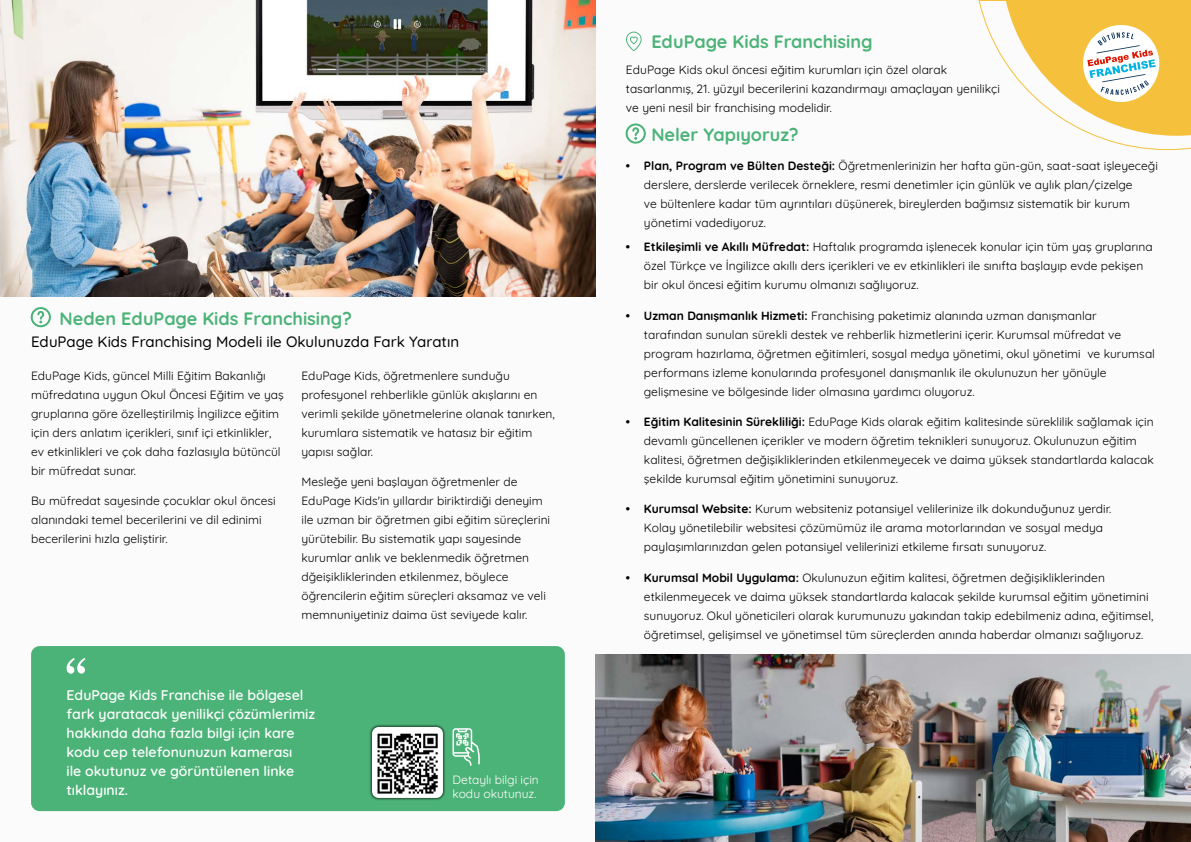
<style>
.page{position:relative;width:1191px;height:842px;background:#fbfbfb}
.page>*{position:absolute;margin:0;border:0;box-sizing:border-box;transform-origin:0 0}
.t1{font:700 18px "Quicksand";color:#4cb378}
.t2{font:500 15px "Quicksand";color:#000}
.t3{font:600 14px/19px "Quicksand";color:#fff}
.t4{font:12px/19px "Quicksand";color:#000}
.t5{font:12px/14.4px "Quicksand";color:#fff}
.s1{font-weight:700}
</style>
<div class="page">
<div style="left:31px;top:646px;width:534px;height:165px;background:#4cb378;border-radius:9px"></div>
<img style="left:0;top:0;width:595px;height:296px">
<svg style="left:66px;top:658px;width:20px;height:16px"></svg>
<img style="left:595px;top:654px;width:596px;height:188px">
<svg style="left:626px;top:32px;width:15px;height:19px"></svg>
<div style="left:369px;top:724px;width:76px;height:76px;background:#000;opacity:.51"></div>
<div style="left:372px;top:727px;width:71px;height:71px;background:#fff;border-radius:7px"></div>
<img style="left:377px;top:733px;width:61px;height:60px">
<svg style="left:452px;top:728px;width:28px;height:38px"></svg>
<svg style="left:31px;top:307px;width:20px;height:20px"></svg>
<svg style="left:978px;top:0;width:213px;height:151px"></svg>
<svg style="left:626px;top:124px;width:19px;height:19px"></svg>
<h1 class="t1" style="left:60px;top:304px;width:294px">Neden EduPage Kids Franchising?</h1>
<p class="t2" style="left:31px;top:330px;width:429px">EduPage Kids Franchising Modeli ile Okulunuzda Fark Yaratın</p>
<p class="t4" style="left:31px;top:365px;width:254px">EduPage Kids, güncel Milli Eğitim Bakanlığı müfredatına uygun Okul Öncesi Eğitim ve yaş gruplarına göre özelleştirilmiş İngilizce eğitim için ders anlatım içerikleri, sınıf içi etkinlikler, ev etkinlikleri ve çok daha fazlasıyla bütüncül bir müfredat sunar.</p>
<p class="t4" style="left:31px;top:490px;width:246px">Bu müfredat sayesinde çocuklar okul öncesi alanındaki temel becerilerini ve dil edinimi becerilerini hızla geliştirir.</p>
<p class="t4" style="left:301px;top:365px;width:255px">EduPage Kids, öğretmenlere sunduğu profesyonel rehberlikle günlük akışlarını en verimli şekilde yönetmelerine olanak tanırken, kurumlara sistematik ve hatasız bir eğitim yapısı sağlar.</p>
<p class="t4" style="left:301px;top:471px;width:250px">Mesleğe yeni başlayan öğretmenler de EduPage Kids'in yıllardır biriktirdiği deneyim ile uzman bir öğretmen gibi eğitim süreçlerini yürütebilir. Bu sistematik yapı sayesinde kurumlar anlık ve beklenmedik öğretmen dğeişikliklerinden etkilenmez, böylece öğrencilerin eğitim süreçleri aksamaz ve veli memnuniyetiniz daima üst seviyede kalır.</p>
<p class="t3" style="left:67px;top:684px;width:250px">EduPage Kids Franchise ile bölgesel fark yaratacak yenilikçi çözümlerimiz hakkında daha fazla bilgi için kare kodu cep telefonunuzun kamerası<br>ile okutunuz ve görüntülenen linke tıklayınız.</p>
<p class="t5" style="left:452px;top:771px;width:88px">Detaylı bilgi için kodu okutunuz.</p>
<h1 class="t1" style="left:651px;top:27px;width:223px">EduPage Kids Franchising</h1>
<p class="t4" style="left:626px;top:59px;width:375px">EduPage Kids okul öncesi eğitim kurumları için özel olarak tasarlanmış, 21. yüzyıl becerilerini kazandırmayı amaçlayan yenilikçi ve yeni nesil bir franchising modelidir.</p>
<h1 class="t1" style="left:651px;top:120px;width:149px">Neler Yapıyoruz?</h1>
<p class="t4" style="left:644px;top:155px;width:515px;text-indent:-18px"><span class="s1">• Plan, Program ve Bülten Desteği:</span> Öğretmenlerinizin her hafta gün-gün, saat-saat işleyeceği derslere, derslerde verilecek örneklere, resmi denetimler için günlük ve aylık plan/çizelge<br>ve bültenlere kadar tüm ayrıntıları düşünerek, bireylerden bağımsız sistematik bir kurum yönetimi vadediyoruz.</p>
<p class="t4" style="left:644px;top:236px;width:510px;text-indent:-18px"><span class="s1">• Etkileşimli ve Akıllı Müfredat:</span> Haftalık programda işlenecek konular için tüm yaş gruplarına özel Türkçe ve İngilizce akıllı ders içerikleri ve ev etkinlikleri ile sınıfta başlayıp evde pekişen bir okul öncesi eğitim kurumu olmanızı sağlıyoruz.</p>
<p class="t4" style="left:644px;top:305px;width:512px;text-indent:-18px"><span class="s1">• Uzman Danışmanlık Hizmeti:</span> Franchising paketimiz alanında uzman danışmanlar tarafından sunulan sürekli destek ve rehberlik hizmetlerini içerir. Kurumsal müfredat ve program hazırlama, öğretmen eğitimleri, sosyal medya yönetimi, okul yönetimi ve kurumsal performans izleme konularında profesyonel danışmanlık ile okulunuzun her yönüyle gelişmesine ve bölgesinde lider olmasına yardımcı oluyoruz.</p>
<p class="t4" style="left:644px;top:411px;width:511px;text-indent:-18px"><span class="s1">• Eğitim Kalitesinin Sürekliliği:</span> EduPage Kids olarak eğitim kalitesinde süreklilik sağlamak için devamlı güncellenen içerikler ve modern öğretim teknikleri sunuyoruz. Okulunuzun eğitim kalitesi, öğretmen değişikliklerinden etkilenmeyecek ve daima yüksek standartlarda kalacak şekilde kurumsal eğitim yönetimini sunuyoruz.</p>
<p class="t4" style="left:644px;top:498px;width:469px;text-indent:-18px"><span class="s1">• Kurumsal Website:</span> Kurum websiteniz potansiyel velilerinize ilk dokunduğunuz yerdir.<br>Kolay yönetilebilir websitesi çözümümüz ile arama motorlarından ve sosyal medya paylaşımlarınızdan gelen potansiyel velilerinizi etkileme fırsatı sunuyoruz.</p>
<p class="t4" style="left:644px;top:567px;width:511px;text-indent:-18px"><span class="s1">• Kurumsal Mobil Uygulama:</span> Okulunuzun eğitim kalitesi, öğretmen değişikliklerinden etkilenmeyecek ve daima yüksek standartlarda kalacak şekilde kurumsal eğitim yönetimini sunuyoruz. Okul yöneticileri olarak kurumunuzu yakından takip edebilmeniz adına, eğitimsel, öğretimsel, gelişimsel ve yönetimsel tüm süreçlerden anında haberdar olmanızı sağlıyoruz.</p>
</div>
